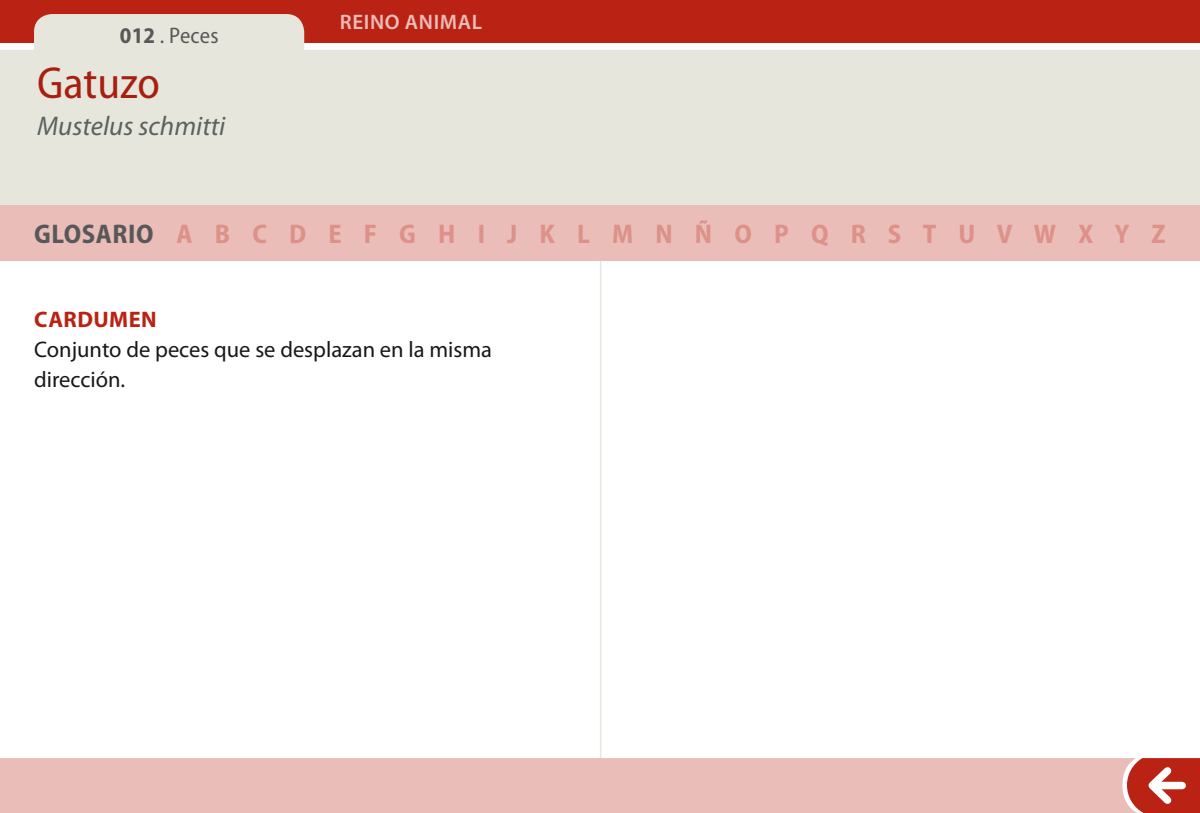
<style>
.page{position:relative;width:1200px;height:813px;background:#fff}
.page>*{position:absolute;margin:0;border:0;box-sizing:border-box;transform-origin:0 0}
.t1{font:semi-condensed 45px "Myriad Pro";color:#ba2313}
.t2{font:700 semi-condensed 27px "Myriad Pro";letter-spacing:.02em;color:#dd9189}
.t3{font:italic 27px "Myriad Pro";color:#646c6e}
.t4{font:22.5px/30px "Myriad Pro";color:#1a171c}
.t5{font:semi-condensed 22.5px "Myriad Pro";letter-spacing:.005em;color:#58585a}
.t6{font:700 22.5px "Myriad Pro";letter-spacing:.02em;color:#ba2313}
.t7{font:600 21px "Myriad Pro";letter-spacing:.03em;color:#eabdb8}
.s1{font-weight:700}
.s2{color:#58585a}
</style>
<div class="page">
<div style="left:0;top:0;width:1199px;height:43px;background:#ba2313"></div>
<svg style="left:0;top:14px;width:1199px;height:192px;fill:#e6e6dc"></svg>
<div style="left:0;top:206px;width:1199px;height:55px;background:#eabdb8"></div>
<hr style="left:599px;top:261px;width:2px;height:499px;background:#e6e6dc">
<div style="left:0;top:757px;width:1126px;height:55px;background:#eabdb8"></div>
<svg style="left:1126px;top:758px;width:73px;height:54px"></svg>
<hr style="left:1195px;top:762px;width:4px;height:47px;background:#ba2313">
<p class="t5" style="left:120px;top:21px;width:100px"><span class="s1">012</span> . Peces</p>
<h1 class="t1" style="left:37px;top:56px;width:124px">Gatuzo</h1>
<p class="t3" style="left:37px;top:109px;width:190px">Mustelus schmitti</p>
<p class="t7" style="left:340px;top:9px;width:144px">REINO ANIMAL</p>
<p class="t2" style="left:34px;top:216px;width:1132px"><span class="s2">GLOSARIO</span> A B C D E F G H I J K L M N Ñ O P Q R S T U V W X Y Z</p>
<p class="t6" style="left:34px;top:304px;width:124px">CARDUMEN</p>
<p class="t4" style="left:34px;top:333px;width:459px">Conjunto de peces que se desplazan en la misma dirección.</p>
</div>
